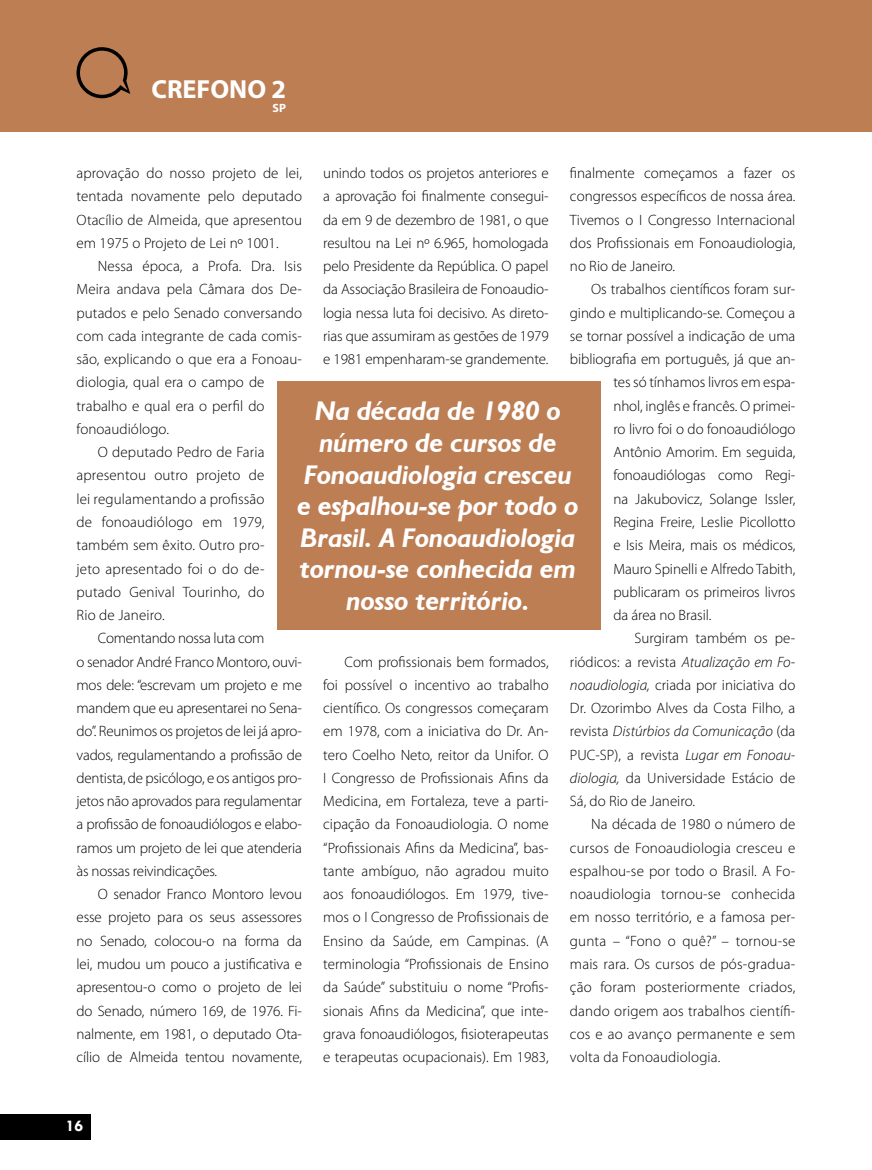
<style>
.page{position:relative;width:872px;height:1170px;background:#fff}
.page>*{position:absolute;margin:0;border:0;box-sizing:border-box;transform-origin:0 0}
.t1{font:italic 700 27px/31.5px "Humanist 521 BT";letter-spacing:-.005em;color:#fff;text-align:center}
.t2{font:700 26.25px "Myriad Pro";color:#fff}
.t3{font:700 16.5px "Tw Cen";color:#fff}
.t4{font:300 15px/23.2px "Myriad Pro";letter-spacing:-.005em;color:#000;text-align:justify}
.t5{font:italic 300 15px "Myriad Pro";color:#000}
.t6{font:700 12px "Myriad Pro";color:#fff}
.s1{font-style:italic}
.s2{font-style:normal}
</style>
<div class="page">
<div style="left:0;top:1114px;width:90px;height:25px;background:#000"></div>
<div style="left:0;top:0;width:872px;height:132px;background:#bd7e54"></div>
<svg style="left:76px;top:47px;width:54px;height:51px"></svg>
<div style="left:277px;top:381px;width:323px;height:248px;background:#bd7e54"></div>
<h2 class="t2" style="left:151px;top:72px;width:136px">CREFONO 2</h2>
<p class="t6" style="left:272px;top:100px;width:15px">SP</p>
<p class="t4" style="left:570px;top:161px;width:227px">finalmente começamos a fazer os congressos específicos de nossa área.<br>Tivemos o I Congresso Internacional dos Profissionais em Fonoaudiologia, no Rio de Janeiro.</p>
<p class="t4" style="left:591px;top:277px;width:206px">Os trabalhos científicos foram sur-</p>
<p class="t4" style="left:570px;top:301px;width:227px">gindo e multiplicando-se. Começou a</p>
<p class="t4" style="left:570px;top:324px;width:227px">se tornar possível a indicação de uma</p>
<p class="t4" style="left:570px;top:347px;width:227px">bibliografia em português, já que an-</p>
<p class="t4" style="left:613px;top:370px;width:183px">tes só tínhamos livros em espa-</p>
<p class="t4" style="left:613px;top:394px;width:183px">nhol, inglês e francês. O primei-</p>
<p class="t4" style="left:613px;top:417px;width:183px">ro livro foi o do fonoaudiólogo</p>
<p class="t4" style="left:613px;top:440px;width:183px">Antônio Amorim. Em seguida,</p>
<p class="t4" style="left:613px;top:463px;width:183px">fonoaudiólogas como Regi-</p>
<p class="t4" style="left:613px;top:487px;width:183px">na Jakubovicz, Solange Issler,</p>
<p class="t4" style="left:613px;top:510px;width:183px">Regina Freire, Leslie Picollotto</p>
<p class="t4" style="left:613px;top:533px;width:183px">e Isis Meira, mais os médicos,</p>
<p class="t4" style="left:613px;top:556px;width:183px">Mauro Spinelli e Alfredo Tabith,</p>
<p class="t4" style="left:613px;top:580px;width:183px">publicaram os primeiros livros</p>
<p class="t4" style="left:613px;top:603px;width:99px">da área no Brasil.</p>
<p class="t4" style="left:634px;top:626px;width:162px">Surgiram também os pe-</p>
<p class="t4" style="left:570px;top:649px;width:227px">riódicos: a revista <span class="s1">Atualização em Fo-</span></p>
<p class="t4" style="left:570px;top:673px;width:227px"><span class="s1">noaudiologia,</span> criada por iniciativa do</p>
<p class="t4" style="left:570px;top:696px;width:227px">Dr. Ozorimbo Alves da Costa Filho, a</p>
<p class="t5" style="left:570px;top:722px;width:227px"><span class="s2">revista</span> Distúrbios da Comunicação <span class="s2">(da</span></p>
<p class="t4" style="left:570px;top:742px;width:227px">PUC-SP), a revista <span class="s1">Lugar em Fonoau-</span></p>
<p class="t4" style="left:570px;top:766px;width:227px"><span class="s1">diologia,</span> da Universidade Estácio de</p>
<p class="t4" style="left:570px;top:789px;width:127px">Sá, do Rio de Janeiro.</p>
<p class="t4" style="left:591px;top:812px;width:206px">Na década de 1980 o número de</p>
<p class="t4" style="left:570px;top:835px;width:227px">cursos de Fonoaudiologia cresceu e</p>
<p class="t4" style="left:570px;top:859px;width:227px">espalhou-se por todo o Brasil. A Fo-</p>
<p class="t4" style="left:570px;top:882px;width:227px">noaudiologia tornou-se conhecida</p>
<p class="t4" style="left:570px;top:905px;width:227px">em nosso território, e a famosa per-</p>
<p class="t4" style="left:570px;top:928px;width:227px">gunta – “Fono o quê?” – tornou-se</p>
<p class="t4" style="left:570px;top:952px;width:227px">mais rara. Os cursos de pós-gradua-</p>
<p class="t4" style="left:570px;top:975px;width:227px">ção foram posteriormente criados,</p>
<p class="t4" style="left:570px;top:998px;width:227px">dando origem aos trabalhos científi-</p>
<p class="t4" style="left:570px;top:1021px;width:227px">cos e ao avanço permanente e sem</p>
<p class="t4" style="left:570px;top:1045px;width:152px">volta da Fonoaudiologia.</p>
<p class="t4" style="left:323px;top:161px;width:227px">unindo todos os projetos anteriores e a aprovação foi finalmente consegui&shy;da em 9 de dezembro de 1981, o que resultou na Lei nº 6.965, homologada pelo Presidente da República. O papel da Associação Brasileira de Fonoaudio&shy;logia nessa luta foi decisivo. As direto&shy;rias que assumiram as gestões de 1979 e 1981 empenharam-se grandemente.</p>
<p class="t4" style="left:77px;top:161px;width:227px">aprovação do nosso projeto de lei, tentada novamente pelo deputado Otacílio de Almeida, que apresentou em 1975 o Projeto de Lei nº 1001.</p>
<p class="t4" style="left:98px;top:254px;width:206px">Nessa época, a Profa. Dra. Isis</p>
<p class="t4" style="left:77px;top:277px;width:227px">Meira andava pela Câmara dos De-</p>
<p class="t4" style="left:77px;top:301px;width:227px">putados e pelo Senado conversando</p>
<p class="t4" style="left:77px;top:324px;width:227px">com cada integrante de cada comis-</p>
<p class="t4" style="left:77px;top:347px;width:227px">são, explicando o que era a Fonoau-</p>
<p class="t4" style="left:77px;top:370px;width:189px">diologia, qual era o campo de</p>
<p class="t4" style="left:77px;top:394px;width:189px">trabalho e qual era o perfil do</p>
<p class="t4" style="left:77px;top:417px;width:94px">fonoaudiólogo.</p>
<p class="t4" style="left:98px;top:440px;width:168px">O deputado Pedro de Faria</p>
<p class="t4" style="left:77px;top:463px;width:189px">apresentou outro projeto de</p>
<p class="t4" style="left:77px;top:487px;width:189px">lei regulamentando a profissão</p>
<p class="t4" style="left:77px;top:510px;width:189px">de fonoaudiólogo em 1979,</p>
<p class="t4" style="left:77px;top:533px;width:189px">também sem êxito. Outro pro-</p>
<p class="t4" style="left:77px;top:556px;width:189px">jeto apresentado foi o do de-</p>
<p class="t4" style="left:77px;top:580px;width:189px">putado Genival Tourinho, do</p>
<p class="t4" style="left:77px;top:603px;width:90px">Rio de Janeiro.</p>
<p class="t4" style="left:98px;top:626px;width:168px">Comentando nossa luta com</p>
<p class="t4" style="left:77px;top:649px;width:227px">o senador André Franco Montoro, ouvi-</p>
<p class="t4" style="left:77px;top:673px;width:227px">mos dele: “escrevam um projeto e me</p>
<p class="t4" style="left:77px;top:696px;width:227px">mandem que eu apresentarei no Sena-</p>
<p class="t4" style="left:77px;top:719px;width:227px">do”. Reunimos os projetos de lei já apro-</p>
<p class="t4" style="left:77px;top:742px;width:227px">vados, regulamentando a profissão de</p>
<p class="t4" style="left:77px;top:766px;width:227px">dentista, de psicólogo, e os antigos pro-</p>
<p class="t4" style="left:77px;top:789px;width:227px">jetos não aprovados para regulamentar</p>
<p class="t4" style="left:77px;top:812px;width:227px">a profissão de fonoaudiólogos e elabo-</p>
<p class="t4" style="left:77px;top:835px;width:227px">ramos um projeto de lei que atenderia</p>
<p class="t4" style="left:77px;top:859px;width:142px">às nossas reivindicações.</p>
<p class="t4" style="left:98px;top:882px;width:206px">O senador Franco Montoro levou</p>
<p class="t4" style="left:77px;top:905px;width:227px">esse projeto para os seus assessores</p>
<p class="t4" style="left:77px;top:928px;width:227px">no Senado, colocou-o na forma da</p>
<p class="t4" style="left:77px;top:952px;width:227px">lei, mudou um pouco a justificativa e</p>
<p class="t4" style="left:77px;top:975px;width:227px">apresentou-o como o projeto de lei</p>
<p class="t4" style="left:77px;top:998px;width:227px">do Senado, número 169, de 1976. Fi-</p>
<p class="t4" style="left:77px;top:1021px;width:227px">nalmente, em 1981, o deputado Ota-</p>
<p class="t4" style="left:77px;top:1045px;width:227px">cílio de Almeida tentou novamente,</p>
<h1 class="t1" style="left:297px;top:395px;width:283px">Na década de 1980 o número de cursos de<br>Fonoaudiologia cresceu e espalhou-se por todo o<br>Brasil. A Fonoaudiologia tornou-se conhecida em nosso território.</h1>
<p class="t4" style="left:323px;top:649px;width:227px;text-indent:21px">Com profissionais bem formados, foi possível o incentivo ao trabalho científico. Os congressos começaram em 1978, com a iniciativa do Dr. An&shy;tero Coelho Neto, reitor da Unifor. O I Congresso de Profissionais Afins da Medicina, em Fortaleza, teve a parti&shy;cipação da Fonoaudiologia. O nome “Profissionais Afins da Medicina”, bas&shy;tante ambíguo, não agradou muito aos fonoaudiólogos. Em 1979, tive&shy;mos o I Congresso de Profissionais de Ensino da Saúde, em Campinas. (A terminologia “Profissionais de Ensino da Saúde” substituiu o nome “Profis&shy;sionais Afins da Medicina”, que inte&shy;grava fonoaudiólogos, fisioterapeutas e terapeutas ocupacionais). Em 1983,</p>
<p class="t3" style="left:66px;top:1116px;width:19px">16</p>
</div>
